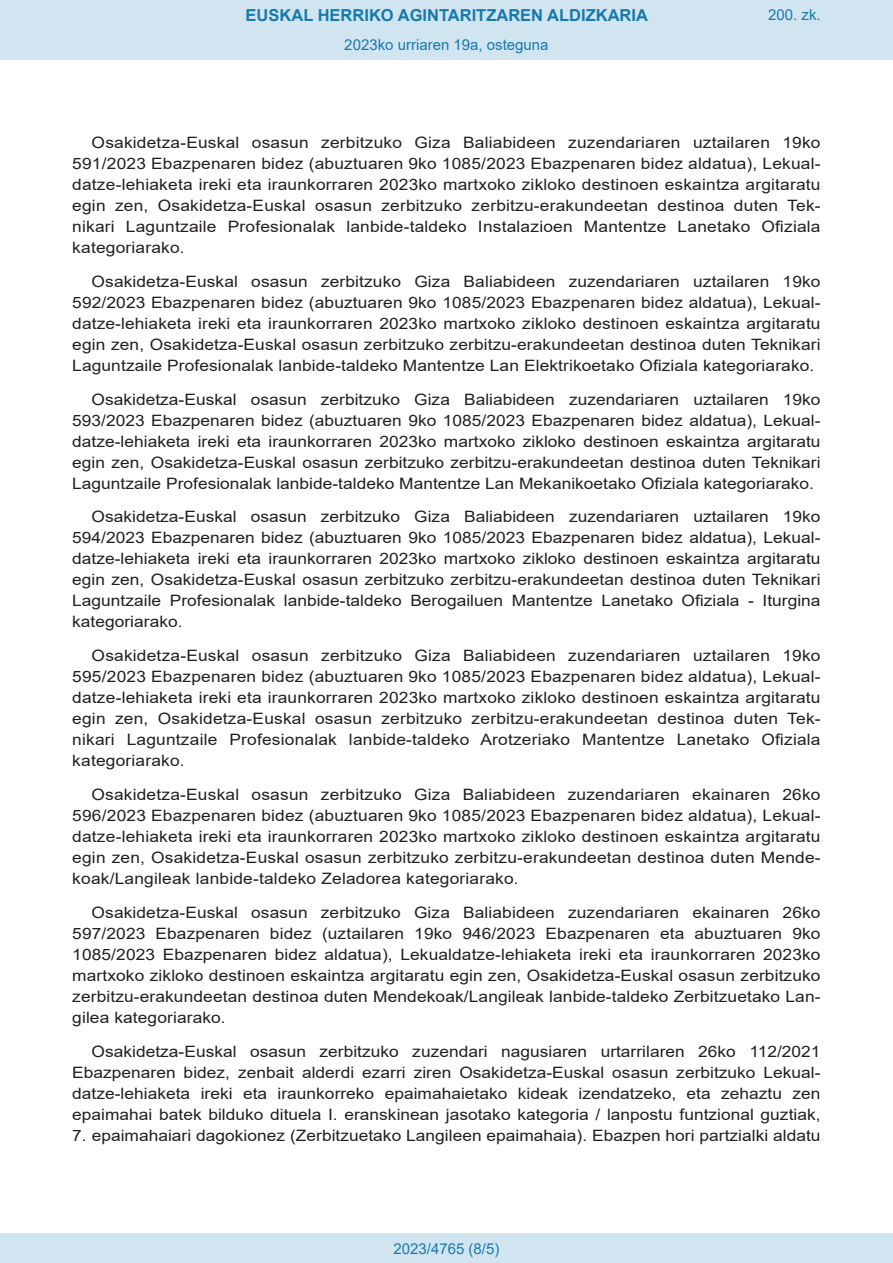
<style>
.page{position:relative;width:893px;height:1263px;background:#fff}
.page>*{position:absolute;margin:0;border:0;box-sizing:border-box;transform-origin:0 0}
.t1{font:700 16.5px "Arial";color:#1879ad}
.BOPVDetalle{font:15.6px/21px "Arial";letter-spacing:.005em;color:#231f20;text-align:justify;scale:1.11 1}
.Paginacion_Centro{font:15px "Arial";color:#1879ad}
</style>
<div class="page">
<div style="left:0;top:0;width:893px;height:60px;background:#d0e5f0"></div>
<div style="left:0;top:1233px;width:893px;height:30px;background:#d0e5f0"></div>
<p class="t1" style="left:246px;top:3px;width:404px">EUSKAL HERRIKO AGINTARITZAREN ALDIZKARIA</p>
<p class="Paginacion_Centro" style="left:344px;top:35px;width:206px">2023ko urriaren 19a, osteguna</p>
<p class="Paginacion_Centro" style="left:768px;top:5px;width:54px">200. zk.</p>
<p class="BOPVDetalle" style="left:72px;top:132px;width:676px;text-indent:19px">Osakidetza-Euskal osasun zerbitzuko Giza Baliabideen zuzendariaren uztailaren 19ko 591/2023 Ebazpenaren bidez (abuztuaren 9ko 1085/2023 Ebazpenaren bidez aldatua), Lekual&shy;datze-lehiaketa ireki eta iraunkorraren 2023ko martxoko zikloko destinoen eskaintza argitaratu egin zen, Osakidetza-Euskal osasun zerbitzuko zerbitzu-erakundeetan destinoa duten Tek&shy;nikari Laguntzaile Profesionalak lanbide-taldeko Instalazioen Mantentze Lanetako Ofiziala kategoriarako.</p>
<p class="BOPVDetalle" style="left:72px;top:271px;width:676px;text-indent:19px">Osakidetza-Euskal osasun zerbitzuko Giza Baliabideen zuzendariaren uztailaren 19ko 592/2023 Ebazpenaren bidez (abuztuaren 9ko 1085/2023 Ebazpenaren bidez aldatua), Lekual&shy;datze-lehiaketa ireki eta iraunkorraren 2023ko martxoko zikloko destinoen eskaintza argitaratu egin zen, Osakidetza-Euskal osasun zerbitzuko zerbitzu-erakundeetan destinoa duten Teknikari Laguntzaile Profesionalak lanbide-taldeko Mantentze Lan Elektrikoetako Ofiziala kategoriarako.</p>
<p class="BOPVDetalle" style="left:72px;top:389px;width:676px;text-indent:19px">Osakidetza-Euskal osasun zerbitzuko Giza Baliabideen zuzendariaren uztailaren 19ko 593/2023 Ebazpenaren bidez (abuztuaren 9ko 1085/2023 Ebazpenaren bidez aldatua), Lekual&shy;datze-lehiaketa ireki eta iraunkorraren 2023ko martxoko zikloko destinoen eskaintza argitaratu egin zen, Osakidetza-Euskal osasun zerbitzuko zerbitzu-erakundeetan destinoa duten Teknikari Laguntzaile Profesionalak lanbide-taldeko Mantentze Lan Mekanikoetako Ofiziala kategoriarako.</p>
<p class="BOPVDetalle" style="left:72px;top:506px;width:676px;text-indent:19px">Osakidetza-Euskal osasun zerbitzuko Giza Baliabideen zuzendariaren uztailaren 19ko 594/2023 Ebazpenaren bidez (abuztuaren 9ko 1085/2023 Ebazpenaren bidez aldatua), Lekual&shy;datze-lehiaketa ireki eta iraunkorraren 2023ko martxoko zikloko destinoen eskaintza argitaratu egin zen, Osakidetza-Euskal osasun zerbitzuko zerbitzu-erakundeetan destinoa duten Teknikari Laguntzaile Profesionalak lanbide-taldeko Berogailuen Mantentze Lanetako Ofiziala - Iturgina kategoriarako.</p>
<p class="BOPVDetalle" style="left:72px;top:645px;width:676px;text-indent:19px">Osakidetza-Euskal osasun zerbitzuko Giza Baliabideen zuzendariaren uztailaren 19ko 595/2023 Ebazpenaren bidez (abuztuaren 9ko 1085/2023 Ebazpenaren bidez aldatua), Lekual&shy;datze-lehiaketa ireki eta iraunkorraren 2023ko martxoko zikloko destinoen eskaintza argitaratu egin zen, Osakidetza-Euskal osasun zerbitzuko zerbitzu-erakundeetan destinoa duten Tek&shy;nikari Laguntzaile Profesionalak lanbide-taldeko Arotzeriako Mantentze Lanetako Ofiziala kategoriarako.</p>
<p class="BOPVDetalle" style="left:72px;top:784px;width:676px;text-indent:19px">Osakidetza-Euskal osasun zerbitzuko Giza Baliabideen zuzendariaren ekainaren 26ko 596/2023 Ebazpenaren bidez (abuztuaren 9ko 1085/2023 Ebazpenaren bidez aldatua), Lekual&shy;datze-lehiaketa ireki eta iraunkorraren 2023ko martxoko zikloko destinoen eskaintza argitaratu egin zen, Osakidetza-Euskal osasun zerbitzuko zerbitzu-erakundeetan destinoa duten Mende&shy;koak/Langileak lanbide-taldeko Zeladorea kategoriarako.</p>
<p class="BOPVDetalle" style="left:72px;top:902px;width:676px;text-indent:19px">Osakidetza-Euskal osasun zerbitzuko Giza Baliabideen zuzendariaren ekainaren 26ko 597/2023 Ebazpenaren bidez (uztailaren 19ko 946/2023 Ebazpenaren eta abuztuaren 9ko 1085/2023 Ebazpenaren bidez aldatua), Lekualdatze-lehiaketa ireki eta iraunkorraren 2023ko martxoko zikloko destinoen eskaintza argitaratu egin zen, Osakidetza-Euskal osasun zerbitzuko zerbitzu-erakundeetan destinoa duten Mendekoak/Langileak lanbide-taldeko Zerbitzuetako Lan&shy;gilea kategoriarako.</p>
<p class="BOPVDetalle" style="left:72px;top:1040px;width:676px;text-indent:19px">Osakidetza-Euskal osasun zerbitzuko zuzendari nagusiaren urtarrilaren 26ko 112/2021<br>Ebazpenaren bidez, zenbait alderdi ezarri ziren Osakidetza-Euskal osasun zerbitzuko Lekual&shy;datze-lehiaketa ireki eta iraunkorreko epaimahaietako kideak izendatzeko, eta zehaztu zen epaimahai batek bilduko dituela I. eranskinean jasotako kategoria / lanpostu funtzional guztiak,</p>
<p class="BOPVDetalle" style="left:72px;top:1124px;width:676px">7. epaimahaiari dagokionez (Zerbitzuetako Langileen epaimahaia). Ebazpen hori partzialki aldatu</p>
<p class="Paginacion_Centro" style="left:393px;top:1238px;width:107px">2023/4765 (8/5)</p>
</div>
